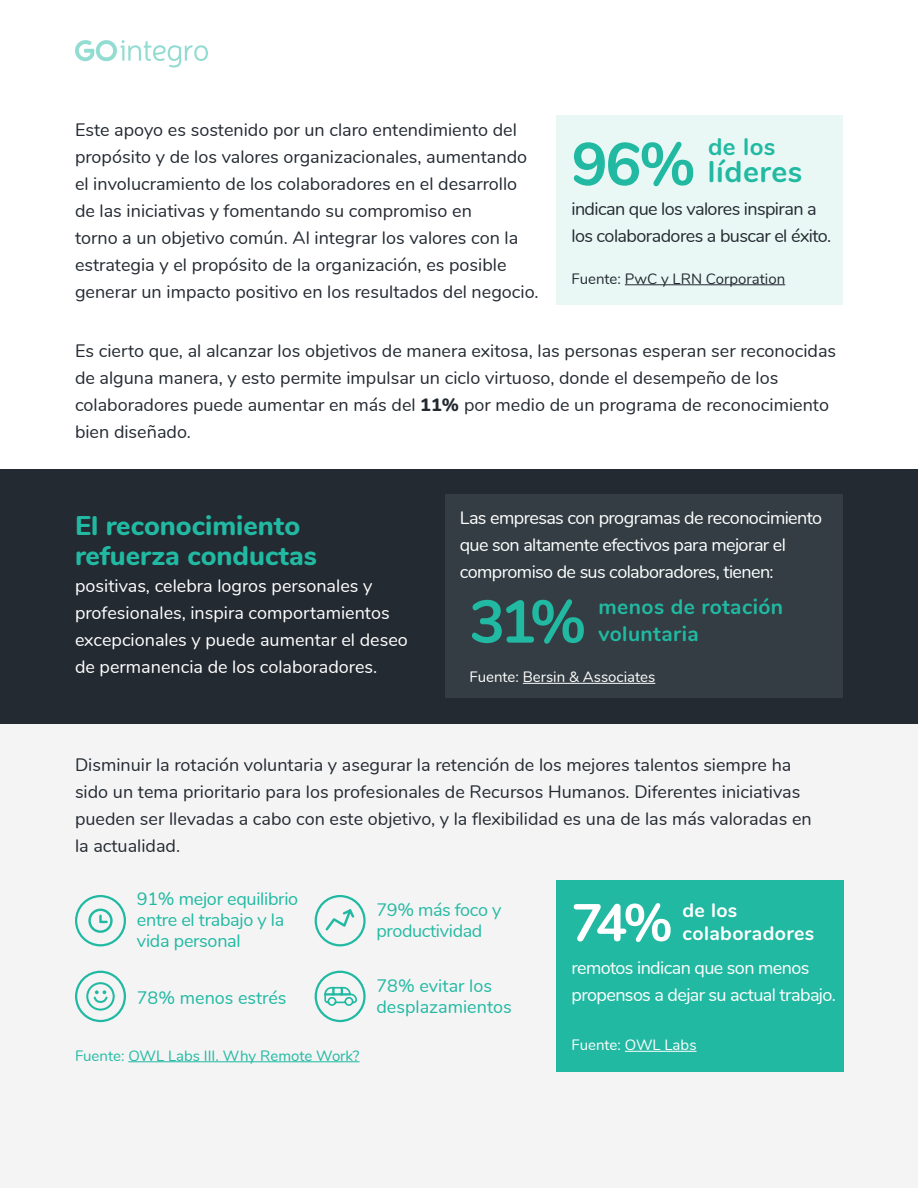
<style>
.page{position:relative;width:918px;height:1188px;background:#fff}
.page>*{position:absolute;margin:0;border:0;box-sizing:border-box;transform-origin:0 0}
.t1{font:700 60px "Nunito";color:#21b9a2}
.t2{font:700 52.5px "Nunito";color:#fff}
.t3{font:700 30px "Nunito";letter-spacing:.02em;color:#21b9a2}
.t4{font:800 27px/30px "Nunito";color:#21b9a2}
.t5{font:700 24px "Nunito";color:#21b9a2}
.t6{font:700 21px "Nunito";letter-spacing:.02em;color:#21b9a2}
.t7{font:700 19.5px "Nunito";letter-spacing:.02em;color:#fff}
.t8{font:18px/27px "Nunito";color:#242a32}
.t9{font:18px/27px "Nunito";letter-spacing:-.025em;color:#fff}
.t10{font:18px/27px "Nunito";color:#fff}
.t11{font:18px/21px "Nunito";letter-spacing:-.015em;color:#21b9a2}
.t12{font:18px/27px "Nunito";letter-spacing:-.035em;color:#242a32}
.t13{font:18px/21px "Nunito";letter-spacing:-.02em;color:#26baa3}
.t14{font:15px "Nunito";color:#fff}
.t15{font:15px "Nunito";color:#21b9a2}
.t16{font:15px "Nunito";color:#242a32}
.s1{font-size:60px}
.s2{font-weight:800}
.s3{color:#26baa3}
</style>
<div class="page">
<svg style="left:75px;top:40px;width:133px;height:28px"></svg>
<div style="left:556px;top:115px;width:287px;height:189px;background:#e9f8f5"></div>
<div style="left:0;top:470px;width:918px;height:254px;background:#242a32"></div>
<div style="left:0;top:724px;width:918px;height:464px;background:#f4f4f5"></div>
<hr style="left:625px;top:284px;width:160px;height:1px;background:#242a32">
<div style="left:446px;top:494px;width:397px;height:204px;background:#333d43"></div>
<hr style="left:523px;top:683px;width:132px;height:1px;background:#fff">
<div style="left:556px;top:880px;width:288px;height:192px;background:#21b9a2"></div>
<hr style="left:625px;top:1051px;width:72px;height:1px;background:#fff">
<hr style="left:128px;top:1061px;width:232px;height:1px;background:#21b9a2">
<div style="left:75px;top:895px;width:51px;height:51px;border:2px solid #21b9a2;border-radius:50%"></div>
<svg style="left:88px;top:909px;width:25px;height:24px"></svg>
<div style="left:315px;top:895px;width:51px;height:51px;border:2px solid #21b9a2;border-radius:50%"></div>
<svg style="left:325px;top:909px;width:30px;height:22px"></svg>
<div style="left:75px;top:971px;width:51px;height:51px;border:2px solid #21b9a2;border-radius:50%"></div>
<svg style="left:86px;top:982px;width:29px;height:29px"></svg>
<div style="left:315px;top:971px;width:51px;height:51px;border:2px solid #21b9a2;border-radius:50%"></div>
<svg style="left:324px;top:986px;width:33px;height:20px"></svg>
<p class="t8" style="left:75px;top:115px;width:465px">Este apoyo es sostenido por un claro entendimiento del propósito y de los valores organizacionales, aumentando el involucramiento de los colaboradores en el desarrollo de las iniciativas y fomentando su compromiso en<br>torno a un objetivo común. Al integrar los valores con la estrategia y el propósito de la organización, es posible generar un impacto positivo en los resultados del negocio.</p>
<h3 class="t5" style="left:708px;top:129px;width:69px">de los</h3>
<h3 class="t3" style="left:572px;top:149px;width:232px"><span class="s1">96%</span> líderes</h3>
<p class="t12" style="left:572px;top:195px;width:261px">indican que los valores inspiran a los colaboradores a buscar el éxito.</p>
<p class="t16" style="left:572px;top:267px;width:215px">Fuente: PwC y LRN Corporation</p>
<p class="t8" style="left:75px;top:336px;width:763px">Es cierto que, al alcanzar los objetivos de manera exitosa, las personas esperan ser reconocidas de alguna manera, y esto permite impulsar un ciclo virtuoso, donde el desempeño de los colaboradores puede aumentar en más del <span class="s2">11%</span> por medio de un programa de reconocimiento bien diseñado.</p>
<h3 class="t4" style="left:75px;top:509px;width:243px">El reconocimiento refuerza conductas</h3>
<p class="t10" style="left:75px;top:571px;width:334px">positivas, celebra logros personales y profesionales, inspira comportamientos excepcionales y puede aumentar el deseo de permanencia de los colaboradores.</p>
<p class="t9" style="left:460px;top:503px;width:364px">Las empresas con programas de reconocimiento que son altamente efectivos para mejorar el compromiso de sus colaboradores, tienen:</p>
<h1 class="t1" style="left:470px;top:578px;width:118px">31%</h1>
<p class="t6" style="left:598px;top:591px;width:186px">menos de rotación</p>
<p class="t6" style="left:598px;top:618px;width:102px">voluntaria</p>
<p class="t14" style="left:470px;top:666px;width:187px">Fuente: Bersin &amp; Associates</p>
<p class="t8" style="left:75px;top:750px;width:738px">Disminuir la rotación voluntaria y asegurar la retención de los mejores talentos siempre ha sido un tema prioritario para los profesionales de Recursos Humanos. Diferentes iniciativas pueden ser llevadas a cabo con este objetivo, y la flexibilidad es una de las más valoradas en la actualidad.</p>
<p class="t11" style="left:137px;top:887px;width:163px">91% mejor equilibrio entre el trabajo y la vida personal</p>
<p class="t13" style="left:376px;top:898px;width:126px">79% más foco y productividad</p>
<p class="t7" style="left:682px;top:896px;width:56px">de los</p>
<h2 class="t2" style="left:572px;top:884px;width:103px">74%</h2>
<p class="t7" style="left:682px;top:919px;width:133px">colaboradores</p>
<p class="t9" style="left:572px;top:953px;width:266px">remotos indican que son menos propensos a dejar su actual trabajo.</p>
<p class="t14" style="left:572px;top:1034px;width:127px">Fuente: OWL Labs</p>
<p class="t11" style="left:137px;top:986px;width:151px">78% menos estrés</p>
<p class="t11" style="left:376px;top:974px;width:137px">78% evitar los desplazamientos</p>
<p class="t15" style="left:75px;top:1044px;width:286px"><span class="s3">Fuente:</span> OWL Labs III. Why Remote Work?</p>
</div>
